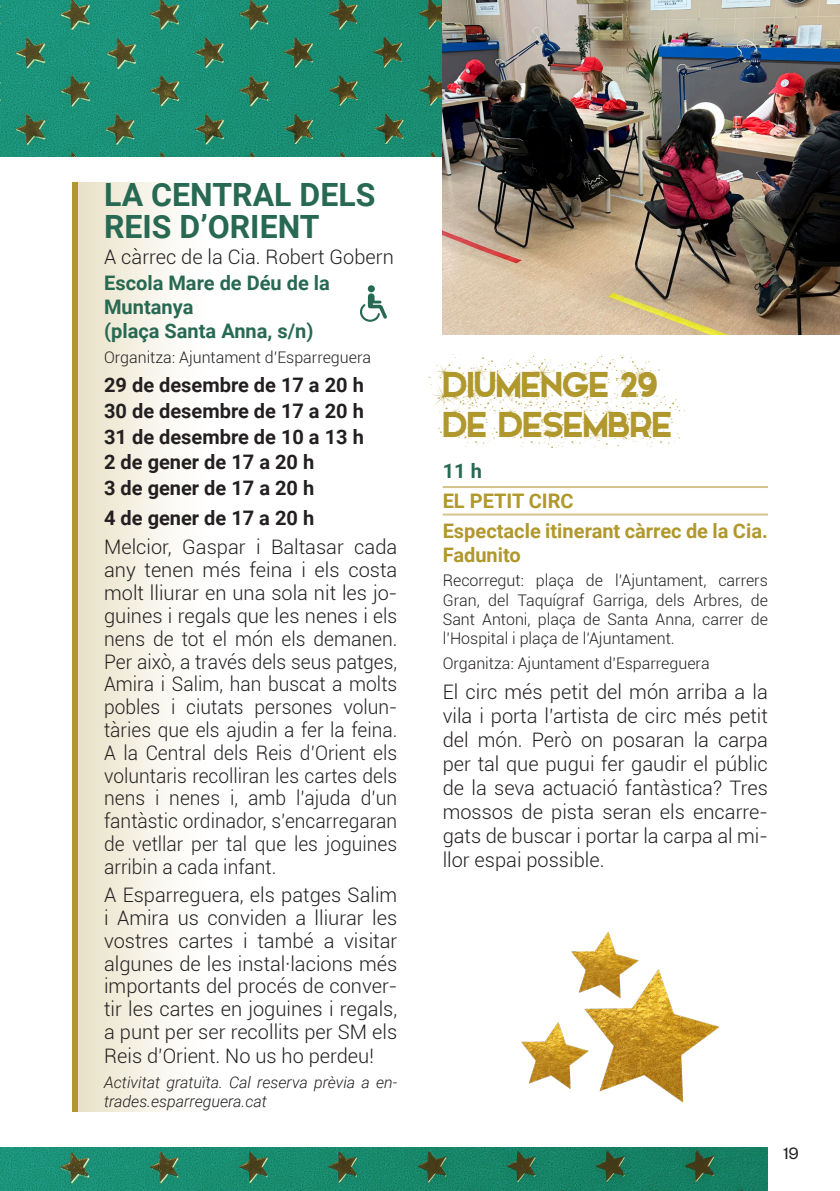
<style>
.page{position:relative;width:840px;height:1191px;background:#fff}
.page>*{position:absolute;margin:0;border:0;box-sizing:border-box;transform-origin:0 0}
.dies{font:48px/40px "Snowinter Free";color:#b0982d}
.actes_entrat_-_gran{font:700 32px/32px "Roboto";color:#286954}
.pa_text_-_entrat{font:300 20px/22.8px "Roboto";color:#231f20;text-align:justify}
.pa_text{font:300 20px/24px "Roboto";color:#231f20;text-align:justify}
.dies__entrat{font:700 20px "Roboto";color:#231f20}
.lloc_entrat{font:700 20px/24px "Roboto";color:#286954}
.subtitol{font:700 20px/24px "Roboto";color:#b0982d}
.actes{font:700 20px "Roboto";color:#b0982d}
.hores{font:700 20px "Roboto";color:#286954}
.t1{font:18px "Founders Grotesk";color:#231f20}
.organitza{font:300 16px/19.2px "Roboto";color:#231f20;text-align:justify}
.cursiva_entrat{font:italic 300 16px/19.2px "Roboto";color:#231f20}
.organitza_entrat{font:300 16px "Roboto";color:#231f20}
</style>
<div class="page">
<img style="left:0;top:1147px;width:767px;height:44px">
<img style="left:0;top:0;width:442px;height:156px">
<div style="left:72px;top:182px;width:144px;height:929px;background:linear-gradient(to right,#e9e1c5,#fff)"></div>
<div style="left:72px;top:182px;width:6px;height:929px;background:#b0982d"></div>
<hr style="left:442px;top:486px;width:325px;height:2px;background:#d3c38b">
<hr style="left:442px;top:513px;width:325px;height:2px;background:#d3c38b">
<img style="left:442px;top:0;width:397px;height:334px">
<img style="left:598px;top:969px;width:122px;height:134px">
<svg style="left:360px;top:293px;width:27px;height:29px"></svg>
<div style="left:367px;top:285px;width:7px;height:7px;background:#286954;border-radius:50%"></div>
<img style="left:521px;top:1009px;width:77px;height:80px">
<img style="left:571px;top:931px;width:77px;height:78px">
<p class="actes_entrat_-_gran" style="left:104px;top:178px;width:273px">LA CENTRAL DELS<br>REIS D’ORIENT</p>
<p class="pa_text_-_entrat" style="left:104px;top:245px;width:291px">A càrrec de la Cia. Robert Gobern</p>
<p class="lloc_entrat" style="left:104px;top:270px;width:227px">Escola Mare de Déu de la<br>Muntanya<br>(plaça Santa Anna, s/n)</p>
<p class="organitza_entrat" style="left:104px;top:346px;width:268px">Organitza: Ajuntament d’Esparreguera</p>
<p class="dies__entrat" style="left:104px;top:371px;width:261px">29 de desembre de 17 a 20 h</p>
<p class="dies__entrat" style="left:104px;top:397px;width:261px">30 de desembre de 17 a 20 h</p>
<p class="dies__entrat" style="left:104px;top:422px;width:261px">31 de desembre de 10 a 13 h</p>
<p class="dies__entrat" style="left:104px;top:448px;width:211px">2 de gener de 17 a 20 h</p>
<p class="dies__entrat" style="left:104px;top:474px;width:211px">3 de gener de 17 a 20 h</p>
<p class="dies__entrat" style="left:104px;top:503px;width:211px">4 de gener de 17 a 20 h</p>
<p class="pa_text_-_entrat" style="left:104px;top:535px;width:294px">Melcior, Gaspar i Baltasar cada any tenen més feina i els costa molt lliurar en una sola nit les jo&shy;guines i regals que les nenes i els nens de tot el món els demanen.<br>Per això, a través dels seus patges, Amira i Salim, han buscat a molts pobles i ciutats persones volun&shy;tàries que els ajudin a fer la feina.<br>A la Central dels Reis d’Orient els voluntaris recolliran les cartes dels nens i nenes i, amb l’ajuda d’un fantàstic ordinador, s’encarregaran de vetllar per tal que les joguines arribin a cada infant.</p>
<p class="pa_text_-_entrat" style="left:104px;top:883px;width:294px">A Esparreguera, els patges Salim i Amira us conviden a lliurar les vostres cartes i també a visitar algunes de les instal·lacions més importants del procés de conver&shy;tir les cartes en joguines i regals, a punt per ser recollits per SM els Reis d’Orient. No us ho perdeu!</p>
<p class="cursiva_entrat" style="left:104px;top:1072px;width:294px">Activitat gratuïta. Cal reserva prèvia a en&shy;trades.esparreguera.cat</p>
<p class="dies" style="left:442px;top:364px;width:230px">Diumenge 29 de desembre</p>
<p class="hores" style="left:442px;top:457px;width:41px">11 h</p>
<p class="actes" style="left:442px;top:487px;width:132px">EL PETIT CIRC</p>
<p class="subtitol" style="left:442px;top:518px;width:326px">Espectacle itinerant càrrec de la Cia.<br>Fadunito</p>
<p class="organitza" style="left:442px;top:570px;width:326px">Recorregut: plaça de l’Ajuntament, carrers Gran, del Taquígraf Garriga, dels Arbres, de Sant Antoni, plaça de Santa Anna, carrer de l’Hospital i plaça de l’Ajuntament.</p>
<p class="organitza" style="left:442px;top:653px;width:268px">Organitza: Ajuntament d’Esparreguera</p>
<p class="pa_text" style="left:442px;top:679px;width:326px">El circ més petit del món arriba a la vila i porta l’artista de circ més petit del món. Però on posaran la carpa per tal que pugui fer gaudir el públic de la seva actuació fantàstica? Tres mossos de pista seran els encarre&shy;gats de buscar i portar la carpa al mi&shy;llor espai possible.</p>
<p class="t1" style="left:783px;top:1142px;width:17px">19</p>
</div>
